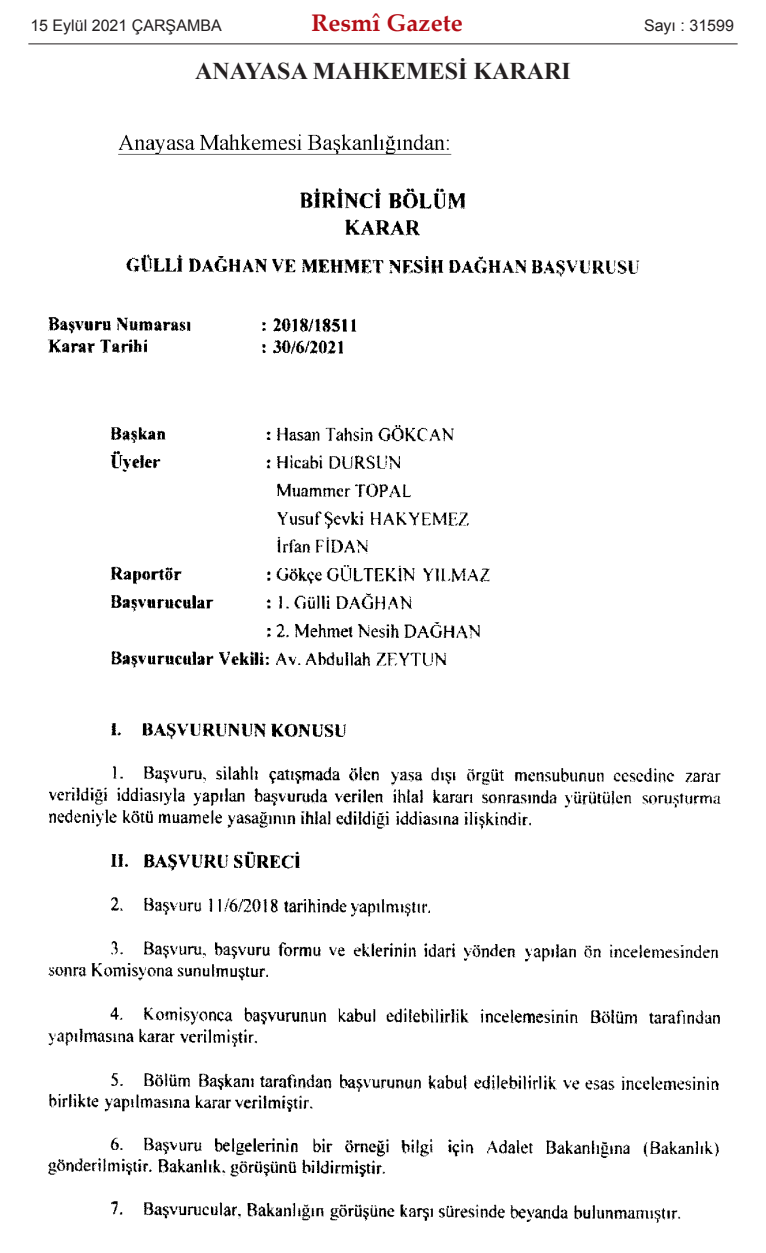
<style>
.page{position:relative;width:766px;height:1253px;background:#fff}
.page>*{position:absolute;margin:0;border:0;box-sizing:border-box;transform-origin:0 0}
.t1{font:700 24px "Times New Roman";color:#231f20}
.t2{font:700 24px "Palatino Linotype";color:#b40e16}
.t3{font:16px "Arial";color:#231f20}
</style>
<div class="page">
<img style="left:47px;top:134px;width:674px;height:1089px">
<hr style="left:28px;top:44px;width:709px;height:1px;background:#231f20">
<p class="t3" style="left:30px;top:16px;width:193px">15 Eylül 2021 ÇARŞAMBA</p>
<h1 class="t2" style="left:311px;top:13px;width:153px">Resmî Gazete</h1>
<p class="t3" style="left:643px;top:16px;width:91px">Sayı : 31599</p>
<h1 class="t1" style="left:195px;top:57px;width:377px">ANAYASA MAHKEMESİ KARARI</h1>
</div>
